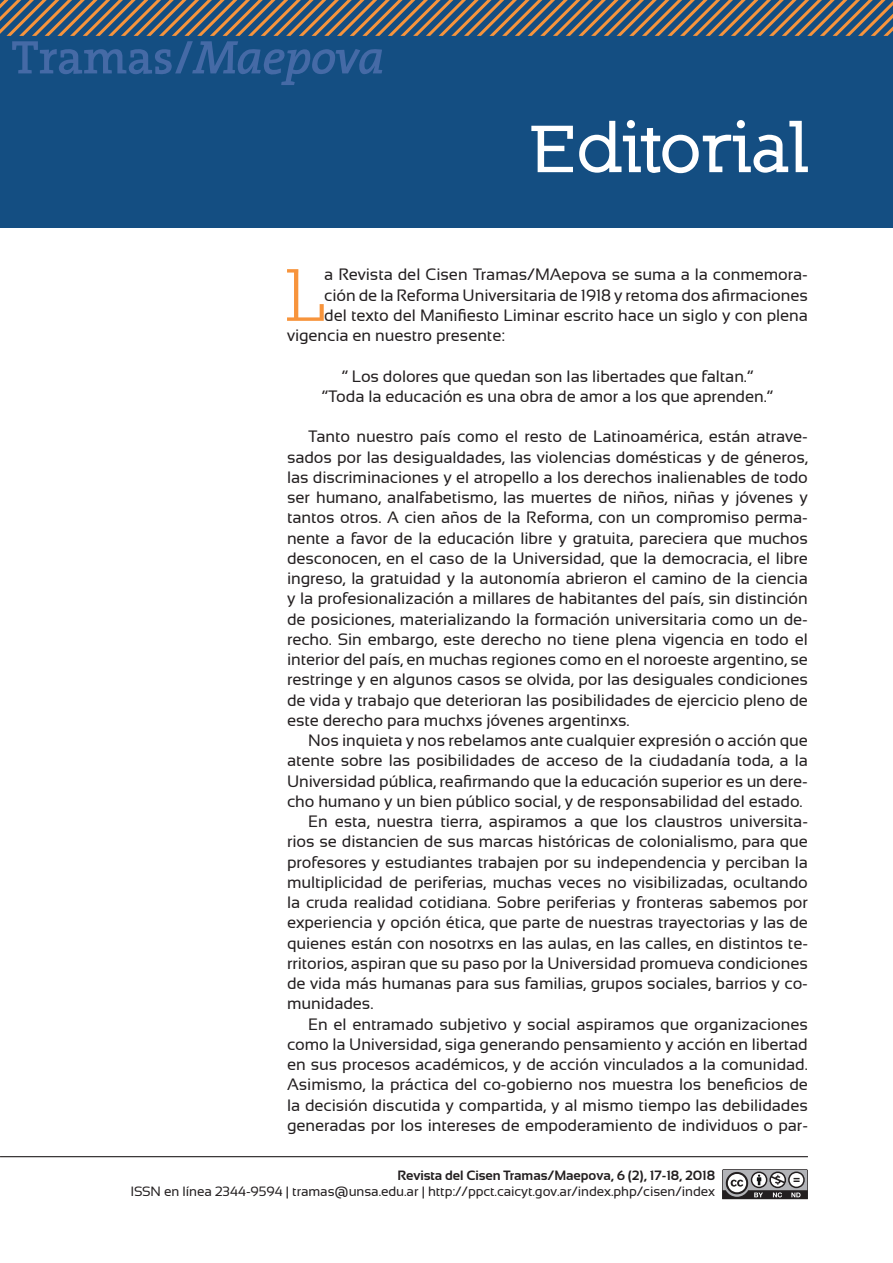
<style>
.page{position:relative;width:893px;height:1263px;background:#fff}
.page>*{position:absolute;margin:0;border:0;box-sizing:border-box;transform-origin:0 0}
.t1{font:76.2px "Nilland";color:#f7943c}
.t2{font:72px "Nilland Small Caps Bold";letter-spacing:-.005em;color:#fff}
.t3{font:16.5px/20.2px "Sansation";letter-spacing:-.005em;color:#231f20;text-align:center}
.t4{font:13.5px "Sansation";letter-spacing:-.005em;color:#231f20}
.t5{font:700 13.5px "Sansation";letter-spacing:-.005em;color:#231f20}
</style>
<div class="page">
<svg style="left:722px;top:1169px;width:86px;height:30px"></svg>
<hr style="left:0;top:1156px;width:808px;height:1px;background:#231f20">
<div style="left:0;top:0;width:893px;height:228px;background:#144e82"></div>
<svg style="left:0;top:0;width:893px;height:85px"></svg>
<h2 class="t2" style="left:531px;top:104px;width:278px">Editorial</h2>
<h1 class="t1" style="left:286px;top:251px;width:40px">L</h1>
<p class="t3" style="left:324px;top:264px;width:485px">a Revista del Cisen Tramas/MAepova se suma a la conmemora-</p>
<p class="t3" style="left:324px;top:285px;width:485px">ción de la Reforma Universitaria de 1918 y retoma dos afirmaciones</p>
<p class="t3" style="left:324px;top:305px;width:485px">del texto del Manifiesto Liminar escrito hace un siglo y con plena</p>
<p class="t3" style="left:287px;top:325px;width:219px">vigencia en nuestro presente:</p>
<p class="t3" style="left:322px;top:366px;width:453px">” Los dolores que quedan son Ias libertades que faltan.” “Toda la educación es una obra de amor a los que aprenden.”</p>
<p class="t3" style="left:287px;top:426px;width:522px;text-align:justify;text-indent:21px">Tanto nuestro país como el resto de Latinoamérica, están atrave&shy;sados por las desigualdades, las violencias domésticas y de géneros, las discriminaciones y el atropello a los derechos inalienables de todo ser humano, analfabetismo, las muertes de niños, niñas y jóvenes y tantos otros. A cien años de la Reforma, con un compromiso perma&shy;nente a favor de la educación libre y gratuita, pareciera que muchos desconocen, en el caso de la Universidad, que la democracia, el libre ingreso, la gratuidad y la autonomía abrieron el camino de la ciencia y la profesionalización a millares de habitantes del país, sin distinción de posiciones, materializando la formación universitaria como un de&shy;recho. Sin embargo, este derecho no tiene plena vigencia en todo el interior del país, en muchas regiones como en el noroeste argentino, se restringe y en algunos casos se olvida, por las desiguales condiciones de vida y trabajo que deterioran las posibilidades de ejercicio pleno de este derecho para muchxs jóvenes argentinxs.</p>
<p class="t3" style="left:308px;top:730px;width:501px">Nos inquieta y nos rebelamos ante cualquier expresión o acción que</p>
<p class="t3" style="left:287px;top:750px;width:522px">atente sobre las posibilidades de acceso de la ciudadanía toda, a la</p>
<p class="t3" style="left:287px;top:771px;width:522px">Universidad pública, reafirmando que la educación superior es un dere-</p>
<p class="t3" style="left:287px;top:791px;width:517px">cho humano y un bien público social, y de responsabilidad del estado.</p>
<p class="t3" style="left:308px;top:811px;width:501px">En esta, nuestra tierra, aspiramos a que los claustros universita-</p>
<p class="t3" style="left:287px;top:831px;width:522px">rios se distancien de sus marcas históricas de colonialismo, para que</p>
<p class="t3" style="left:287px;top:852px;width:522px">profesores y estudiantes trabajen por su independencia y perciban la</p>
<p class="t3" style="left:287px;top:872px;width:522px">multiplicidad de periferias, muchas veces no visibilizadas, ocultando</p>
<p class="t3" style="left:287px;top:892px;width:522px">la cruda realidad cotidiana. Sobre periferias y fronteras sabemos por</p>
<p class="t3" style="left:287px;top:912px;width:522px">experiencia y opción ética, que parte de nuestras trayectorias y las de</p>
<p class="t3" style="left:287px;top:933px;width:522px">quienes están con nosotrxs en las aulas, en las calles, en distintos te-</p>
<p class="t3" style="left:287px;top:953px;width:522px">rritorios, aspiran que su paso por la Universidad promueva condiciones</p>
<p class="t3" style="left:287px;top:973px;width:522px">de vida más humanas para sus familias, grupos sociales, barrios y co-</p>
<p class="t3" style="left:287px;top:993px;width:88px">munidades.</p>
<p class="t3" style="left:308px;top:1014px;width:501px">En el entramado subjetivo y social aspiramos que organizaciones</p>
<p class="t3" style="left:287px;top:1034px;width:522px">como la Universidad, siga generando pensamiento y acción en libertad</p>
<p class="t3" style="left:287px;top:1054px;width:522px">en sus procesos académicos, y de acción vinculados a la comunidad.</p>
<p class="t3" style="left:287px;top:1074px;width:522px">Asimismo, la práctica del co-gobierno nos muestra los beneficios de</p>
<p class="t3" style="left:287px;top:1095px;width:522px">la decisión discutida y compartida, y al mismo tiempo las debilidades</p>
<p class="t3" style="left:287px;top:1115px;width:522px">generadas por los intereses de empoderamiento de individuos o par-</p>
<p class="t5" style="left:397px;top:1168px;width:319px">Revista del Cisen Tramas/Maepova, 6 (2), 17-18, 2018</p>
<p class="t4" style="left:130px;top:1184px;width:586px">ISSN en línea 2344-9594 | tramas@unsa.edu.ar | http://ppct.caicyt.gov.ar/index.php/cisen/index</p>
</div>
